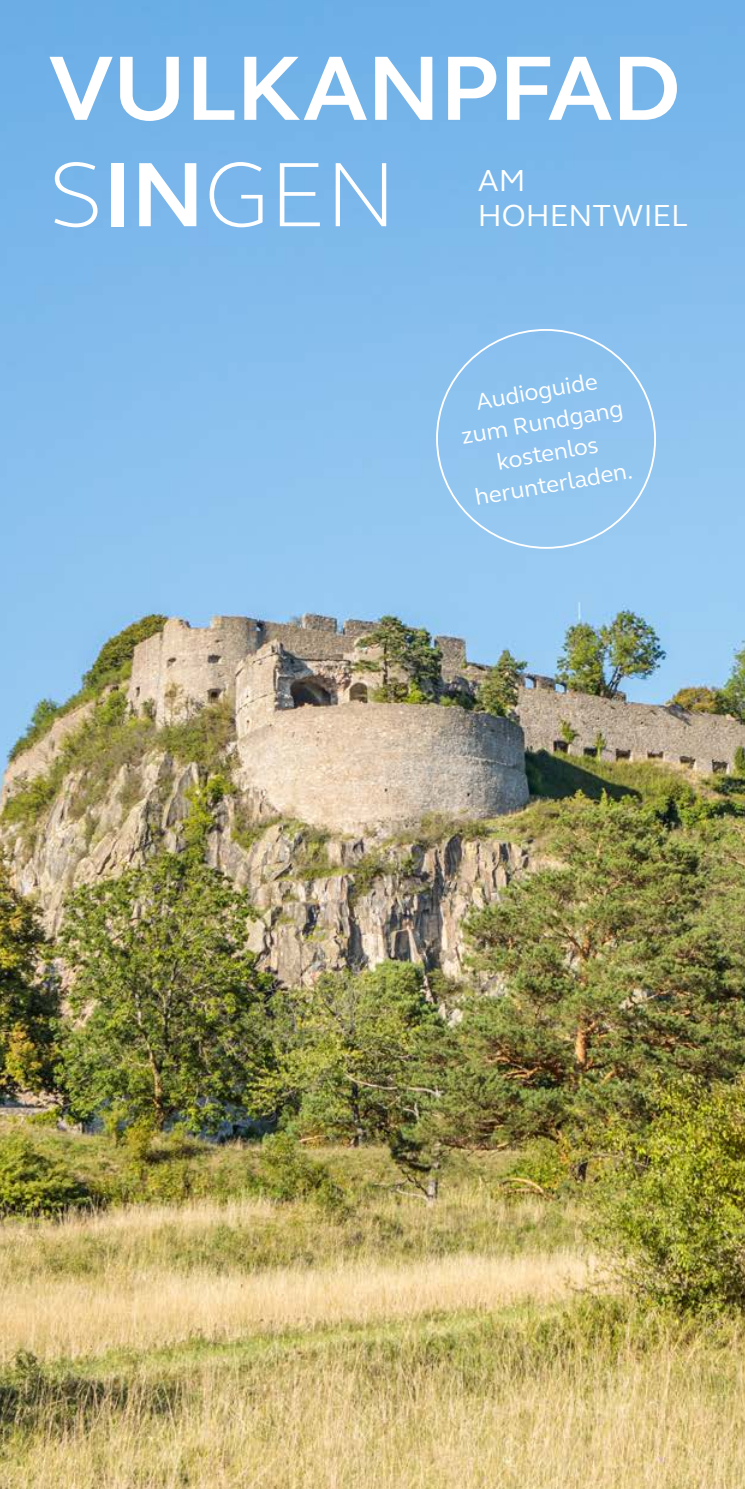
<style>
.page{position:relative;width:745px;height:1489px;background:#fff}
.page>*{position:absolute;margin:0;border:0;box-sizing:border-box;transform-origin:0 0}
.t1{font:700 93.75px/106.2px "FS Elliot Pro";color:#fff}
.t2{font:31.25px/35.5px "FS Elliot Pro";color:#fff}
.t3{font:23.75px/31.2px "FS Elliot Pro";color:#fff;text-align:center}
.s1{font-weight:300}
</style>
<div class="page">
<img style="left:0;top:0;width:744px;height:1488px">
<h1 class="t1" style="left:49px;top:34px;width:632px">VULKANPFAD<br><span class="s1">S</span>IN<span class="s1">GEN</span></h1>
<h2 class="t2" style="left:477px;top:162px;width:211px">AM<br>HOHENTWIEL</h2>
<p class="t3" style="left:453px;top:389px;width:165px;rotate:-10deg">Audioguide zum Rundgang kostenlos herunterladen.</p>
</div>
